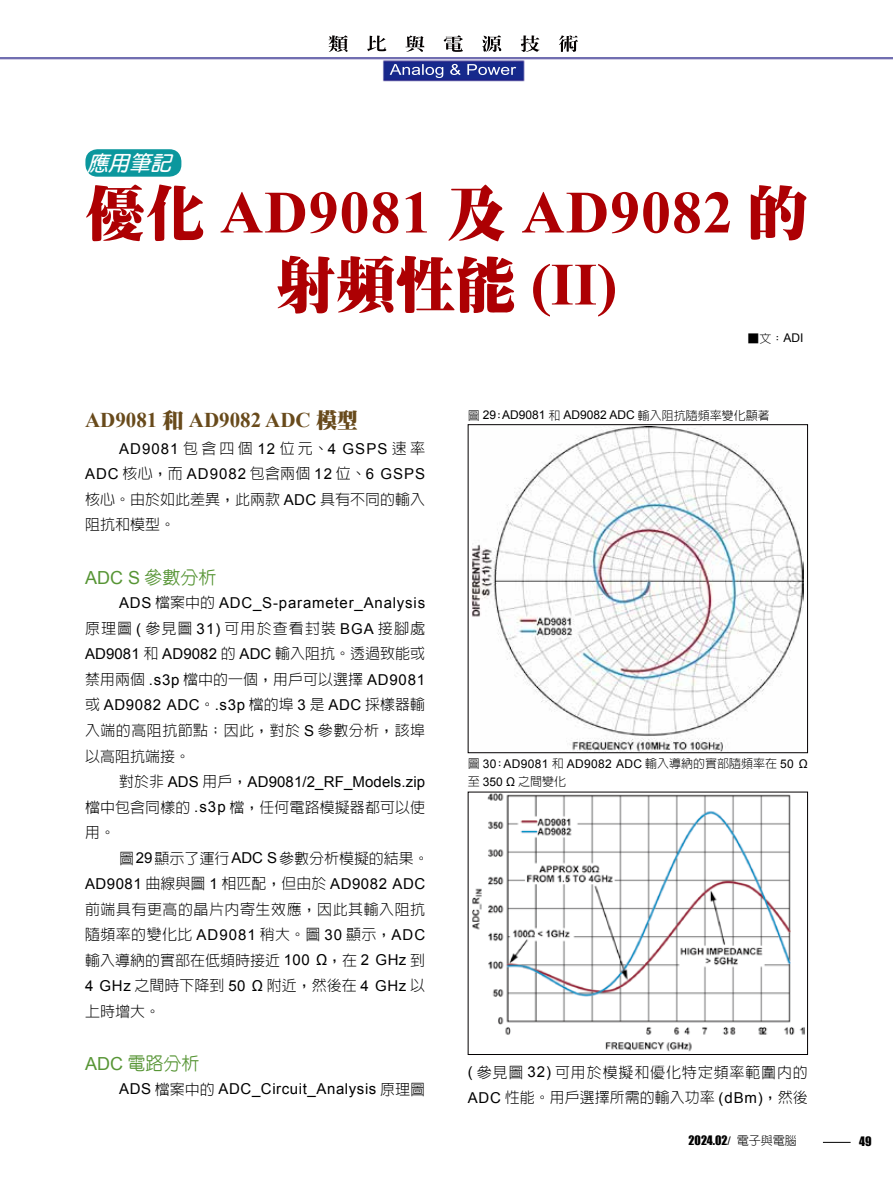
<style>
.page{position:relative;width:893px;height:1191px;background:#fff}
.page>*{position:absolute;margin:0;border:0;box-sizing:border-box;transform-origin:0 0}
.t1{font:700 60px "Times New Roman";letter-spacing:.015em;color:#ad0003}
.t2{font:900 60px "Inn Ming";color:#ad0003}
.t3{font:700 21px "Times New Roman";color:#684a1b}
.t4{font:italic 700 21px "Yen Round";color:#fff}
.t5{font:18px "Arial";color:#579535}
.t6{font:500 18px "Yen Round";color:#579535}
.t7{font:300 15px/25.5px "Lin Gothic";color:#000}
.t8{font:15px "Arial";letter-spacing:.04em;color:#000}
.t9{font:15px/25.5px "Arial";letter-spacing:.07em;color:#000;text-align:right}
.t10{font:300 15px/25.5px "Lin Gothic";letter-spacing:.055em;color:#000}
.t11{font:15px "Arial";letter-spacing:.01em;color:#000}
.t12{font:300 15px/25.5px "Lin Gothic";letter-spacing:.03em;color:#000}
.t13{font:15px "Arial";letter-spacing:.005em;color:#000}
.t14{font:300 15px "Lin Gothic";letter-spacing:.075em;color:#000}
.t15{font:12px "Arial";letter-spacing:.03em;color:#000}
.t16{font:12px "Arial";color:#000}
.t17{font:12px "Impact";color:#000}
.t18{font:300 12px "Lin Gothic";color:#000}
.s1{font-family:"Inn Ming";font-weight:900}
.s2{font-family:"Times New Roman";font-weight:700}
.s3{font-family:"Lin Gothic";font-weight:300}
.s4{font-family:"Arial";font-weight:400}
.s5{font-family:"Yen Round";font-weight:500}
.s6{font-family:"Arial"}
.s7{font-family:"New Gothic";font-weight:300}
</style>
<div class="page">
<img style="left:17px;top:35px;width:876px;height:47px">
<img style="left:390px;top:64px;width:126px;height:11px">
<img style="left:329px;top:35px;width:172px;height:17px">
<svg style="left:823px;top:1142px;width:28px;height:1px"></svg>
<div style="left:85px;top:149px;width:96px;height:28px;background:#0b979d;border-radius:12px"></div>
<img style="left:472px;top:427px;width:331px;height:324px">
<img style="left:472px;top:793px;width:333px;height:259px">
<div style="left:468px;top:424px;width:340px;height:329px;border:1px solid #040002"></div>
<h2 class="t4" style="left:87px;top:152px;width:91px">應用筆記</h2>
<h1 class="t1" style="left:85px;top:171px;width:724px"><span class="s1">優化</span> AD9081 <span class="s1">及</span> AD9082 <span class="s1">的</span></h1>
<h1 class="t2" style="left:276px;top:253px;width:343px">射頻性能 <span class="s2">(II)</span></h1>
<h2 class="t3" style="left:85px;top:405px;width:274px">AD9081 <span class="s1">和</span> AD9082 ADC <span class="s1">模型</span></h2>
<p class="t9" style="left:85px;top:436px;width:342px">AD9081 <span class="s3">包含四個</span> 12 <span class="s3">位元、</span>4 GSPS <span class="s3">速率<br></span>ADC <span class="s3">核心，而</span> AD9082 <span class="s3">包含兩個</span> 12 <span class="s3">位、</span>6 GSPS</p>
<p class="t7" style="left:85px;top:486px;width:342px">核心。由於如此差異，此兩款 <span class="s4">ADC</span> 具有不同的輸入阻抗和模型。</p>
<p class="t5" style="left:85px;top:565px;width:133px">ADC S <span class="s5">參數分析</span></p>
<p class="t8" style="left:119px;top:593px;width:308px">ADS <span class="s3">檔案中的</span> ADC_S-parameter_Analysis</p>
<p class="t14" style="left:85px;top:621px;width:342px">原理圖 <span class="s4">(</span> 參見圖 <span class="s4">31)</span> 可用於查看封裝 <span class="s4">BGA</span> 接腳處</p>
<p class="t13" style="left:85px;top:644px;width:342px">AD9081 <span class="s3">和</span> AD9082 <span class="s3">的</span> ADC <span class="s3">輸入阻抗。透過致能或</span></p>
<p class="t7" style="left:85px;top:666px;width:342px">禁用兩個 <span class="s4">.s3p</span> 檔中的一個，用戶可以選擇 <span class="s4">AD9081</span></p>
<p class="t8" style="left:85px;top:695px;width:342px"><span class="s3">或</span> AD9082 ADC<span class="s3">。</span>.s3p <span class="s3">檔的埠</span> 3 <span class="s3">是</span> ADC <span class="s3">採樣器輸</span></p>
<p class="t12" style="left:85px;top:717px;width:342px">入端的高阻抗節點；因此，對於 <span class="s4">S</span> 參數分析，該埠以高阻抗端接。</p>
<p class="t11" style="left:119px;top:771px;width:308px"><span class="s3">對於非</span> ADS <span class="s3">用戶，</span>AD9081/2_RF_Models.zip</p>
<p class="t7" style="left:85px;top:794px;width:342px">檔中包含同樣的 <span class="s4">.s3p</span> 檔，任何電路模擬器都可以使用。</p>
<p class="t7" style="left:119px;top:845px;width:311px">圖<span class="s4">29</span>顯示了運行<span class="s4">ADC S</span>參數分析模擬的結果。</p>
<p class="t8" style="left:85px;top:873px;width:342px">AD9081 <span class="s3">曲線與圖</span> 1 <span class="s3">相匹配，但由於</span> AD9082 ADC</p>
<p class="t7" style="left:85px;top:896px;width:342px;text-align:justify">前端具有更高的晶片內寄生效應，因此其輸入阻抗隨頻率的變化比 <span class="s4">AD9081</span> 稍大。圖 <span class="s4">30</span> 顯示，<span class="s4">ADC</span>輸入導納的實部在低頻時接近 <span class="s4">100 Ω</span>，在 <span class="s4">2 GHz</span> 到<span class="s4">4 GHz</span> 之間時下降到 <span class="s4">50 Ω</span> 附近，然後在 <span class="s4">4 GHz</span> 以上時增大。</p>
<p class="t6" style="left:85px;top:1054px;width:116px"><span class="s4">ADC</span> 電路分析</p>
<p class="t8" style="left:119px;top:1079px;width:308px">ADS <span class="s3">檔案中的</span> ADC_Circuit_Analysis <span class="s3">原理圖</span></p>
<p class="t18" style="left:747px;top:332px;width:58px">■文：<span class="s4">ADI</span></p>
<p class="t16" style="left:468px;top:407px;width:304px"><span class="s3">圖</span> 29<span class="s3">:</span>AD9081 <span class="s3">和</span> AD9082 ADC <span class="s3">輸入阻抗隨頻率變化顯著</span></p>
<p class="t15" style="left:468px;top:756px;width:342px"><span class="s3">圖</span> 30<span class="s3">:</span>AD9081 <span class="s3">和</span> AD9082 ADC <span class="s3">輸入導納的實部隨頻率在</span> 50 Ω</p>
<p class="t18" style="left:468px;top:775px;width:100px">至 <span class="s4">350 Ω</span> 之間變化</p>
<p class="t10" style="left:468px;top:1059px;width:342px"><span class="s4">(</span> 參見圖 <span class="s4">32)</span> 可用於模擬和優化特定頻率範圍內的<br><span class="s4">ADC</span> 性能。用戶選擇所需的輸入功率 <span class="s4">(dBm)</span>，然後</p>
<p class="t17" style="left:689px;top:1131px;width:110px">2024.02<span class="s6">/</span> <span class="s7">電子與電腦</span></p>
<p class="t17" style="left:859px;top:1132px;width:14px">49</p>
</div>
